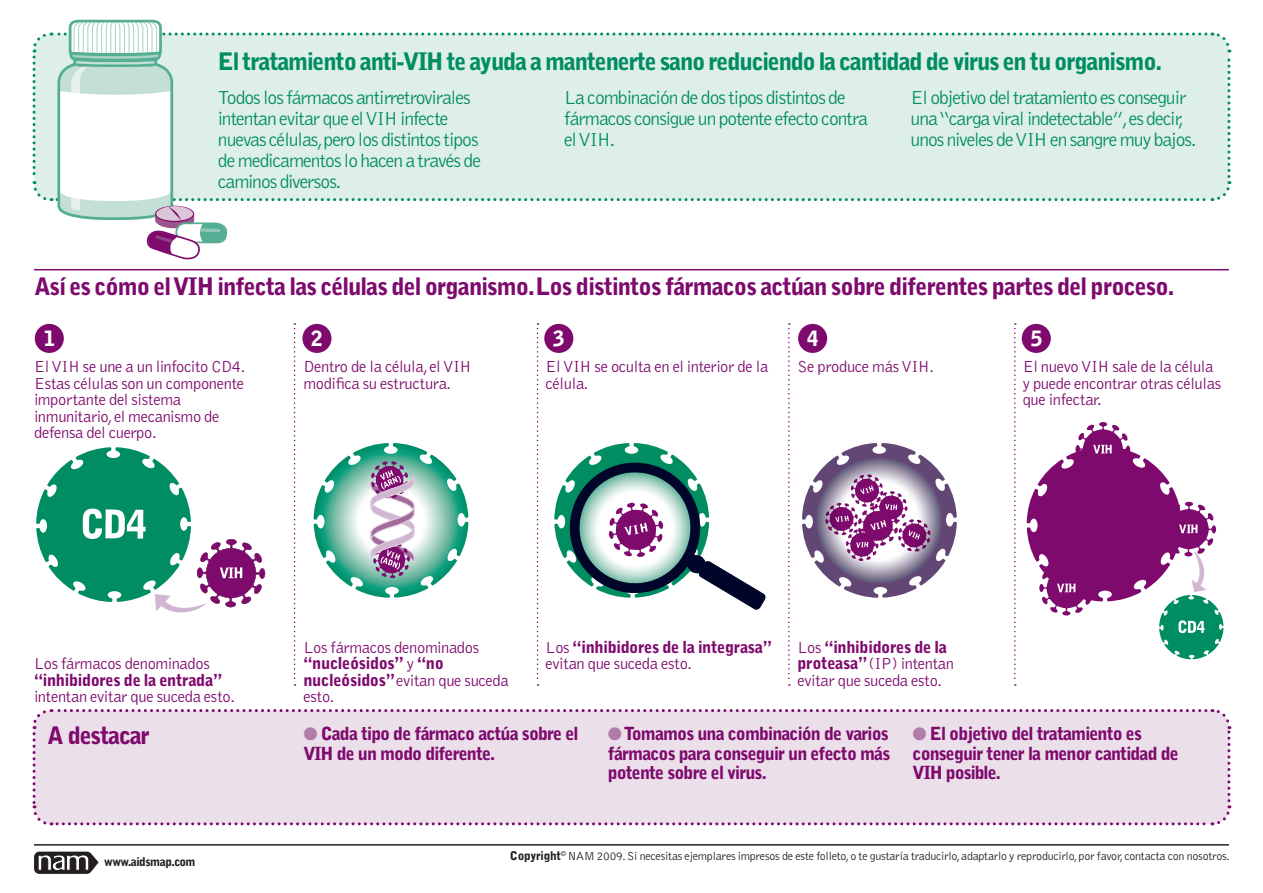
<style>
.page{position:relative;width:1263px;height:893px;background:#fff}
.page>*{position:absolute;margin:0;border:0;box-sizing:border-box;transform-origin:0 0}
.t1{font:900 24px "Bell Gothic";letter-spacing:-.04em;color:#7e0a6d}
.t2{font:900 24px "Bell Gothic";letter-spacing:-.05em;color:#008d62}
.t3{font:900 21px "Bell Gothic";color:#fff}
.t4{font:300 19.5px/21px "Bell Gothic";letter-spacing:-.05em;color:#008d62}
.t5{font:900 18px/19.5px "Bell Gothic";letter-spacing:-.05em;color:#7e0a6d}
.t6{font:300 16.5px/16.5px "Bell Gothic";letter-spacing:-.02em;color:#7e0a6d}
.t7{font:900 16.5px/16.5px "Bell Gothic";letter-spacing:-.02em;color:#7e0a6d}
.t8{font:300 12px "Bell Gothic";letter-spacing:-.02em;color:#231f20}
.t9{font:900 12px "Bell Gothic";letter-spacing:-.04em;color:#231f20}
.s1{font-weight:900}
.s2{font-weight:300}
.s3{color:#af7da9}
</style>
<div class="page">
<div style="left:32px;top:709px;width:1200px;height:117px;background:#ebdfea"></div>
<hr style="left:34px;top:269px;width:1195px;height:1px;background:#7e0a6d">
<div style="left:35px;top:324px;width:29px;height:29px;background:#7e0a6d;border-radius:50%"></div>
<div style="left:302px;top:324px;width:29px;height:29px;background:#7e0a6d;border-radius:50%"></div>
<div style="left:544px;top:324px;width:29px;height:29px;background:#7e0a6d;border-radius:50%"></div>
<div style="left:798px;top:324px;width:29px;height:29px;background:#7e0a6d;border-radius:50%"></div>
<div style="left:1022px;top:324px;width:29px;height:29px;background:#7e0a6d;border-radius:50%"></div>
<svg style="left:294px;top:323px;width:1px;height:363px"></svg>
<svg style="left:537px;top:323px;width:1px;height:363px"></svg>
<svg style="left:788px;top:323px;width:2px;height:363px"></svg>
<svg style="left:1014px;top:323px;width:2px;height:363px"></svg>
<svg style="left:36px;top:447px;width:229px;height:166px"></svg>
<svg style="left:314px;top:443px;width:119px;height:155px"></svg>
<svg style="left:802px;top:443px;width:155px;height:155px"></svg>
<svg style="left:554px;top:443px;width:212px;height:167px"></svg>
<svg style="left:1027px;top:422px;width:196px;height:237px"></svg>
<svg style="left:32px;top:19px;width:1200px;height:241px"></svg>
<hr style="left:34px;top:844px;width:1195px;height:2px;background:#231f20">
<svg style="left:34px;top:851px;width:65px;height:23px"></svg>
<h1 class="t2" style="left:218px;top:47px;width:946px">El tratamiento anti-VIH te ayuda a mantenerte sano reduciendo la cantidad de virus en tu organismo.</h1>
<p class="t4" style="left:218px;top:87px;width:265px">Todos los fármacos antirretrovirales intentan evitar que el VIH infecte nuevas células,pero los distintos tipos de medicamentos lo hacen a través de caminos diversos.</p>
<p class="t4" style="left:564px;top:87px;width:305px">La combinación de dos tipos distintos de fármacos consigue un potente efecto contra el VIH.</p>
<p class="t4" style="left:911px;top:87px;width:287px">El objetivo del tratamiento es conseguir una “carga viral indetectable”,es decir, unos niveles de VIH en sangre muy bajos.</p>
<h1 class="t1" style="left:35px;top:273px;width:1141px">Así es cómo el VIH infecta las células del organismo.Los distintos fármacos actúan sobre diferentes partes del proceso.</h1>
<p class="t3" style="left:44px;top:326px;width:13px">1</p>
<p class="t3" style="left:311px;top:326px;width:13px">2</p>
<p class="t3" style="left:553px;top:326px;width:13px">3</p>
<p class="t3" style="left:807px;top:326px;width:13px">4</p>
<p class="t3" style="left:1031px;top:326px;width:13px">5</p>
<p class="t6" style="left:34px;top:359px;width:213px">El VIH se une a un linfocito CD4.<br>Estas células son un componente importante del sistema inmunitario, el mecanismo de defensa del cuerpo.</p>
<p class="t6" style="left:303px;top:359px;width:170px">Dentro de la célula, el VIH modifica su estructura.</p>
<p class="t6" style="left:546px;top:359px;width:224px">El VIH se oculta en el interior de la célula.</p>
<p class="t6" style="left:797px;top:359px;width:138px">Se produce más VIH.</p>
<p class="t6" style="left:1023px;top:359px;width:200px">El nuevo VIH sale de la célula y puede encontrar otras células que infectar.</p>
<p class="t6" style="left:34px;top:656px;width:177px">Los fármacos denominados</p>
<p class="t7" style="left:34px;top:672px;width:190px">“inhibidores de la entrada”</p>
<p class="t6" style="left:34px;top:689px;width:202px">intentan evitar que suceda esto.</p>
<p class="t6" style="left:303px;top:639px;width:207px">Los fármacos denominados <span class="s1">“nucleósidos”</span> y <span class="s1">“no nucleósidos”</span> evitan que suceda esto.</p>
<p class="t7" style="left:546px;top:639px;width:228px"><span class="s2">Los</span> “inhibidores de la integrasa” <span class="s2">evitan que suceda esto.</span></p>
<p class="t6" style="left:797px;top:639px;width:158px">Los <span class="s1">“inhibidores de la proteasa”</span> (IP) intentan evitar que suceda esto.</p>
<h1 class="t1" style="left:47px;top:722px;width:104px">A destacar</h1>
<p class="t5" style="left:303px;top:724px;width:277px"><span class="s3">●</span> Cada tipo de fármaco actúa sobre el<br>VIH de un modo diferente.</p>
<p class="t5" style="left:608px;top:724px;width:284px;text-align:justify"><span class="s3">●</span> Tomamos una combinación de varios fármacos para conseguir un efecto más potente sobre el virus.</p>
<p class="t5" style="left:912px;top:724px;width:268px"><span class="s3">●</span> El objetivo del tratamiento es conseguir tener la menor cantidad de<br>VIH posible.</p>
<p class="t9" style="left:104px;top:854px;width:93px">www.aidsmap.com</p>
<p class="t8" style="left:510px;top:850px;width:721px"><span class="s1">Copyright</span><sup>©</sup> NAM 2009. Si necesitas ejemplares impresos de este folleto, o te gustaría traducirlo, adaptarlo y reproducirlo, por favor, contacta con nosotros.</p>
</div>
